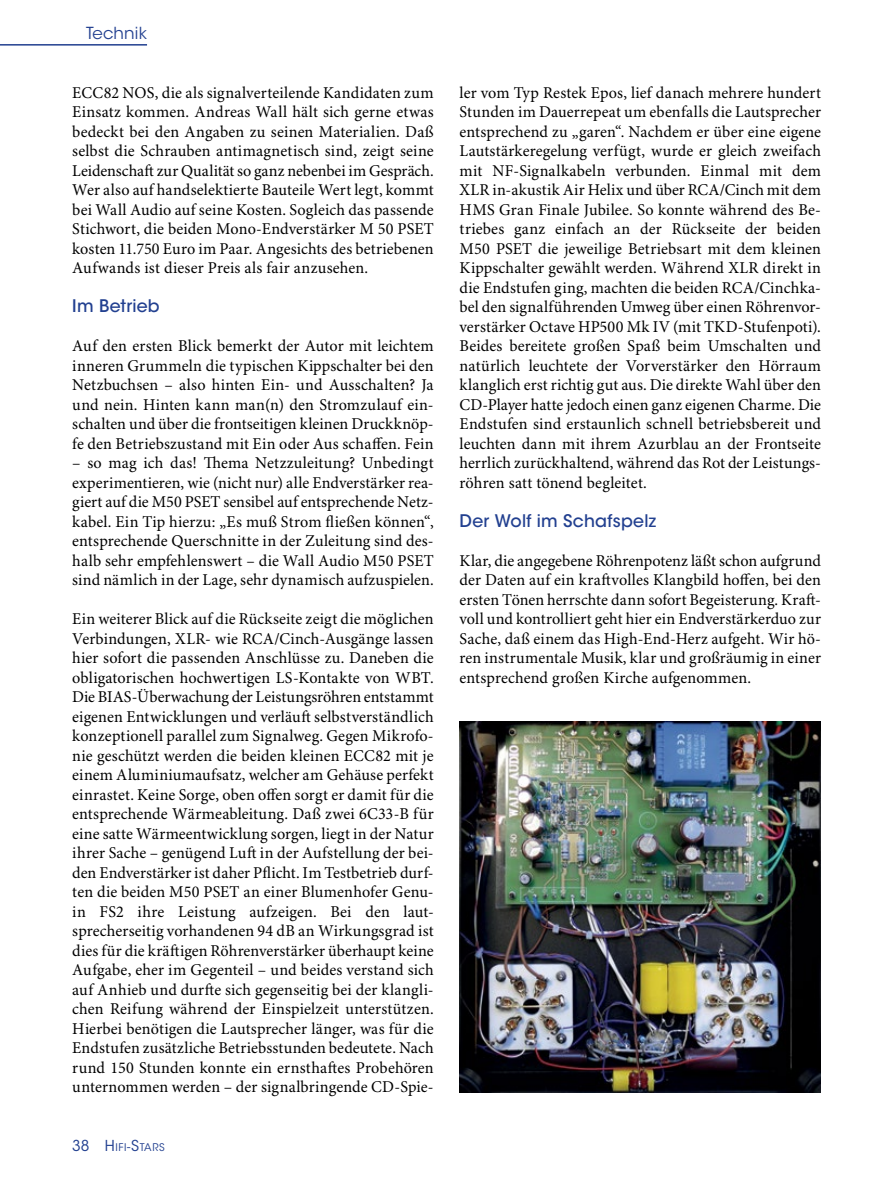
<style>
.page{position:relative;width:893px;height:1191px;background:#fff}
.page>*{position:absolute;margin:0;border:0;box-sizing:border-box;transform-origin:0 0}
.t1{font:500 17.25px "ITC Avant Garde Std";letter-spacing:.01em;color:#224090}
.t2{font:16.5px/19.5px "Minion Pro";letter-spacing:.01em;color:#000;text-align:justify}
.t3{font:16.5px "ITC Avant Garde Std";letter-spacing:.01em;color:#224090}
.t4{font:15px "ITC Avant Garde Std";color:#224090}
.t5{font:10.5px "ITC Avant Garde Std";letter-spacing:.055em;color:#224090}
.s1{font-size:15px}
.s2{font-size:12px}
</style>
<div class="page">
<img style="left:459px;top:722px;width:362px;height:370px">
<hr style="left:0;top:44px;width:147px;height:2px;background:#224090">
<p class="t3" style="left:86px;top:23px;width:62px">Technik</p>
<p class="t2" style="left:72px;top:83px;width:363px">ECC82 NOS, die als signalverteilende Kandidaten zum Einsatz kommen. Andreas Wall hält sich gerne etwas bedeckt bei den Angaben zu seinen Materialien. Daß selbst die Schrauben antimagnetisch sind, zeigt seine Leidenschaft zur Qualität so ganz nebenbei im Gespräch.<br>Wer also auf handselektierte Bauteile Wert legt, kommt bei Wall Audio auf seine Kosten. Sogleich das passende Stichwort, die beiden Mono-Endverstärker M 50 PSET kosten 11.750 Euro im Paar. Angesichts des betriebenen Aufwands ist dieser Preis als fair anzusehen.</p>
<p class="t1" style="left:72px;top:295px;width:89px">Im Betrieb</p>
<p class="t2" style="left:72px;top:337px;width:363px">Auf den ersten Blick bemerkt der Autor mit leichtem inneren Grummeln die typischen Kippschalter bei den Netzbuchsen – also hinten Ein- und Ausschalten? Ja und nein. Hinten kann man(n) den Stromzulauf ein&shy;schalten und über die frontseitigen kleinen Druckknöp&shy;fe den Betriebszustand mit Ein oder Aus schaffen. Fein</p>
<p class="t2" style="left:72px;top:454px;width:363px">– so mag ich das! Thema Netzzuleitung? Unbedingt experimentieren, wie (nicht nur) alle Endverstärker rea&shy;giert auf die M50 PSET sensibel auf entsprechende Netz&shy;kabel. Ein Tip hierzu: „Es muß Strom fließen können“, entsprechende Querschnitte in der Zuleitung sind des&shy;halb sehr empfehlenswert – die Wall Audio M50 PSET sind nämlich in der Lage, sehr dynamisch aufzuspielen.</p>
<p class="t2" style="left:72px;top:610px;width:363px">Ein weiterer Blick auf die Rückseite zeigt die möglichen Verbindungen, XLR- wie RCA/Cinch-Ausgänge lassen hier sofort die passenden Anschlüsse zu. Daneben die obligatorischen hochwertigen LS-Kontakte von WBT.<br>Die BIAS-Überwachung der Leistungsröhren entstammt eigenen Entwicklungen und verläuft selbstverständlich konzeptionell parallel zum Signalweg. Gegen Mikrofo&shy;nie geschützt werden die beiden kleinen ECC82 mit je einem Aluminiumaufsatz, welcher am Gehäuse perfekt einrastet. Keine Sorge, oben offen sorgt er damit für die entsprechende Wärmeableitung. Daß zwei 6C33-B für eine satte Wärmeentwicklung sorgen, liegt in der Natur ihrer Sache – genügend Luft in der Aufstellung der bei&shy;den Endverstärker ist daher Pflicht. Im Testbetrieb durf&shy;ten die beiden M50 PSET an einer Blumenhofer Genu&shy;in FS2 ihre Leistung aufzeigen. Bei den laut&shy;sprecherseitig vorhandenen 94 dB an Wirkungsgrad ist dies für die kräftigen Röhrenverstärker überhaupt keine Aufgabe, eher im Gegenteil – und beides verstand sich auf Anhieb und durfte sich gegenseitig bei der klangli&shy;chen Reifung während der Einspielzeit unterstützen.<br>Hierbei benötigen die Lautsprecher länger, was für die Endstufen zusätzliche Betriebsstunden bedeutete. Nach rund 150 Stunden konnte ein ernsthaftes Probehören unternommen werden – der signalbringende CD-Spie-</p>
<p class="t4" style="left:72px;top:1136px;width:19px">38</p>
<p class="t5" style="left:105px;top:1140px;width:61px"><span class="s1">H</span>IFI<span class="s2">-</span><span class="s1">S</span>TARS</p>
<p class="t2" style="left:460px;top:83px;width:363px">ler vom Typ Restek Epos, lief danach mehrere hundert Stunden im Dauerrepeat um ebenfalls die Lautsprecher entsprechend zu „garen“. Nachdem er über eine eigene Lautstärkeregelung verfügt, wurde er gleich zweifach mit NF-Signalkabeln verbunden. Einmal mit dem XLR in-akustik Air Helix und über RCA/Cinch mit dem HMS Gran Finale Jubilee. So konnte während des Be&shy;triebes ganz einfach an der Rückseite der beiden M50 PSET die jeweilige Betriebsart mit dem kleinen Kippschalter gewählt werden. Während XLR direkt in die Endstufen ging, machten die beiden RCA/Cinchka&shy;bel den signalführenden Umweg über einen Röhrenvor&shy;verstärker Octave HP500 Mk IV (mit TKD-Stufenpoti).<br>Beides bereitete großen Spaß beim Umschalten und natürlich leuchtete der Vorverstärker den Hörraum klanglich erst richtig gut aus. Die direkte Wahl über den CD-Player hatte jedoch einen ganz eigenen Charme. Die Endstufen sind erstaunlich schnell betriebsbereit und leuchten dann mit ihrem Azurblau an der Frontseite herrlich zurückhaltend, während das Rot der Leistungs&shy;röhren satt tönend begleitet.</p>
<p class="t1" style="left:460px;top:510px;width:198px">Der Wolf im Schafspelz</p>
<p class="t2" style="left:460px;top:551px;width:363px">Klar, die angegebene Röhrenpotenz läßt schon aufgrund der Daten auf ein kraftvolles Klangbild hoffen, bei den ersten Tönen herrschte dann sofort Begeisterung. Kraft&shy;voll und kontrolliert geht hier ein Endverstärkerduo zur Sache, daß einem das High-End-Herz aufgeht. Wir hö&shy;ren instrumentale Musik, klar und großräumig in einer entsprechend großen Kirche aufgenommen.</p>
</div>
